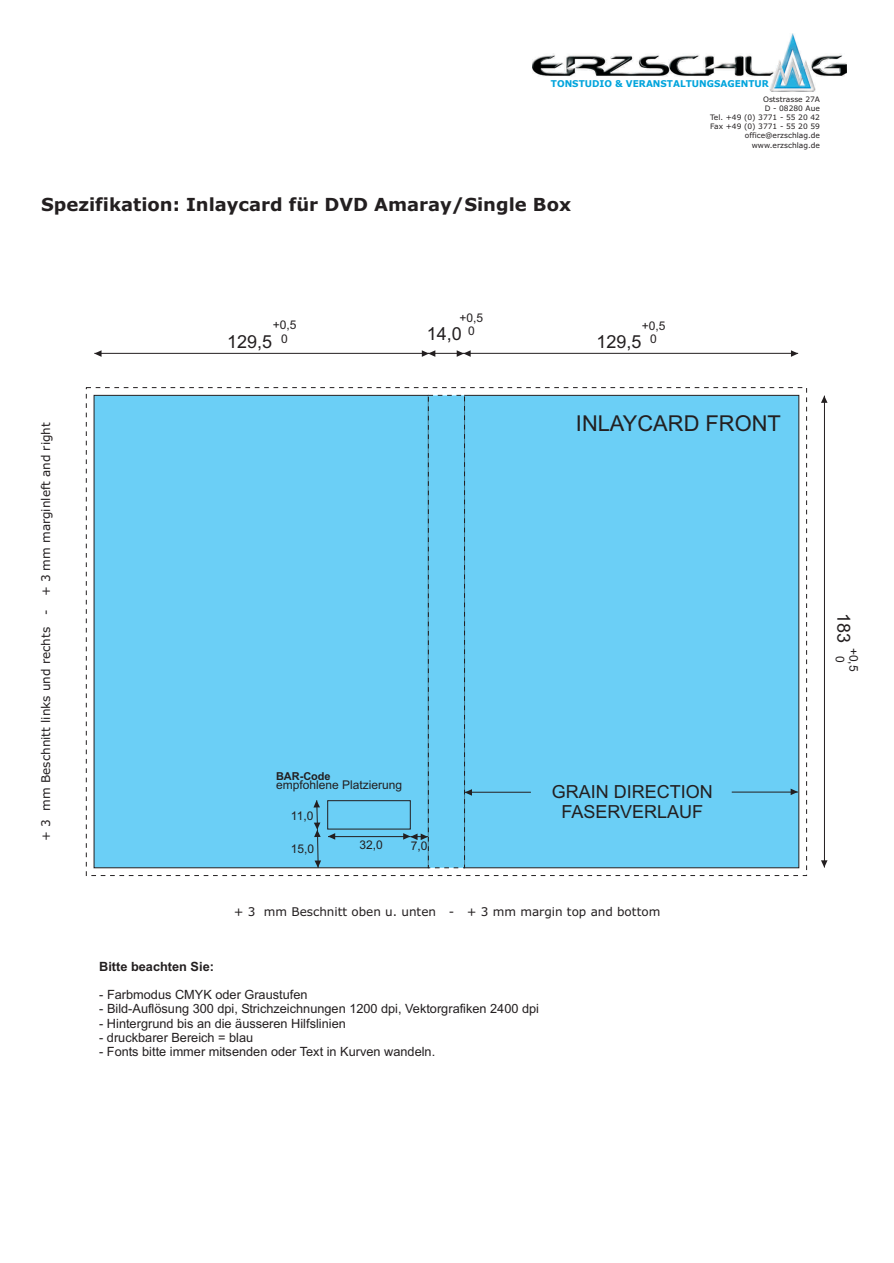
<style>
.page{position:relative;width:894px;height:1263px;background:#fff}
.page>*{position:absolute;margin:0;border:0;box-sizing:border-box;transform-origin:0 0}
.t1{font:21.9px "Arial";color:#231f20}
.t2{font:700 18px "Verdana";color:#231f20}
.t3{font:18px/20.1px "Arial";color:#231f20;text-align:center}
.t4{font:12.75px "Arial";color:#231f20}
.t5{font:700 12.75px "Arial";color:#231f20}
.t6{font:12px "Verdana";color:#231f20}
.t7{font:12px/13.4px "Arial";color:#231f20;text-align:center}
.t8{font:700 10.95px "Arial";color:#231f20}
.t9{font:700 9.45px "Verdana";color:#00a4dc;scale:.96 1}
.t10{font:7.5px/9.1px "Verdana";color:#231f20;text-align:right}
</style>
<div class="page">
<img style="left:533px;top:33px;width:313px;height:59px">
<div style="left:94px;top:395px;width:335px;height:473px;background:#6bcff6"></div>
<div style="left:327px;top:800px;width:84px;height:30px;border:1px solid #231f20"></div>
<div style="left:464px;top:395px;width:335px;height:473px;background:#6bcff6"></div>
<div style="left:428px;top:395px;width:37px;height:473px;background:#6bcff6;border:1px dashed #231f20"></div>
<hr style="left:94px;top:353px;width:335px;height:1px;background:#231f20">
<svg style="left:94px;top:350px;width:8px;height:7px"></svg>
<hr style="left:463px;top:353px;width:335px;height:1px;background:#231f20">
<svg style="left:791px;top:350px;width:7px;height:7px"></svg>
<hr style="left:428px;top:353px;width:36px;height:1px;background:#231f20">
<svg style="left:422px;top:350px;width:13px;height:7px"></svg>
<svg style="left:457px;top:350px;width:14px;height:7px"></svg>
<hr style="left:824px;top:396px;width:1px;height:472px;background:#231f20">
<svg style="left:821px;top:396px;width:7px;height:7px"></svg>
<svg style="left:821px;top:860px;width:7px;height:8px"></svg>
<hr style="left:465px;top:792px;width:66px;height:1px;background:#231f20">
<svg style="left:465px;top:789px;width:7px;height:7px"></svg>
<hr style="left:732px;top:792px;width:66px;height:1px;background:#231f20">
<svg style="left:791px;top:789px;width:7px;height:6px"></svg>
<svg style="left:313px;top:800px;width:8px;height:68px"></svg>
<hr style="left:328px;top:836px;width:82px;height:1px;background:#231f20">
<svg style="left:403px;top:833px;width:25px;height:7px"></svg>
<svg style="left:328px;top:833px;width:7px;height:7px"></svg>
<p class="t9" style="left:551px;top:80px;width:228px">TONSTUDIO &amp; VERANSTALTUNGSAGENTUR</p>
<p class="t10" style="left:710px;top:95px;width:112px">Oststrasse 27A<br>D - 08280 Aue<br>Tel. +49 (0) 3771 - 55 20 42<br>Fax +49 (0) 3771 - 55 20 59 office@erzschlag.de www.erzschlag.de</p>
<h2 class="t2" style="left:41px;top:198px;width:532px">Spezifikation: Inlaycard für DVD Amaray/Single Box</h2>
<p class="t7" style="left:273px;top:320px;width:25px">+0,5<br>0</p>
<p class="t7" style="left:460px;top:312px;width:25px">+0,5<br>0</p>
<p class="t7" style="left:642px;top:320px;width:25px">+0,5<br>0</p>
<h2 class="t3" style="left:227px;top:333px;width:47px">129,5</h2>
<h2 class="t3" style="left:427px;top:326px;width:37px">14,0</h2>
<h2 class="t3" style="left:596px;top:333px;width:47px">129,5</h2>
<p class="t6" style="left:41px;top:841px;width:420px;rotate:-90deg">+ 3 mm Beschnitt links und rechts - + 3 mm marginleft and right</p>
<h1 class="t1" style="left:576px;top:415px;width:206px">INLAYCARD FRONT</h1>
<p class="t8" style="left:276px;top:772px;width:56px">BAR-Code</p>
<p class="t7" style="left:276px;top:780px;width:127px">empfohlene Platzierung</p>
<h2 class="t3" style="left:552px;top:783px;width:163px">GRAIN DIRECTION<br>FASERVERLAUF</h2>
<p class="t7" style="left:291px;top:810px;width:24px">11,0</p>
<p class="t7" style="left:359px;top:839px;width:25px">32,0</p>
<p class="t7" style="left:411px;top:840px;width:18px">7,0</p>
<p class="t7" style="left:291px;top:844px;width:25px">15,0</p>
<p class="t6" style="left:234px;top:907px;width:428px">+ 3 mm Beschnitt oben u. unten - + 3 mm margin top and bottom</p>
<p class="t5" style="left:99px;top:961px;width:116px">Bitte beachten Sie:</p>
<p class="t4" style="left:99px;top:990px;width:210px">- Farbmodus CMYK oder Graustufen</p>
<p class="t4" style="left:99px;top:1004px;width:441px">- Bild-Auflösung 300 dpi, Strichzeichnungen 1200 dpi, Vektorgrafiken 2400 dpi</p>
<p class="t4" style="left:99px;top:1018px;width:248px">- Hintergrund bis an die äusseren Hilfslinien</p>
<p class="t4" style="left:99px;top:1033px;width:156px">- druckbarer Bereich = blau</p>
<p class="t4" style="left:99px;top:1047px;width:338px">- Fonts bitte immer mitsenden oder Text in Kurven wandeln.</p>
<h2 class="t3" style="left:852px;top:613px;width:32px;rotate:90deg">183</h2>
<p class="t7" style="left:859px;top:648px;width:25px;rotate:90deg">+0,5<br>0</p>
</div>
